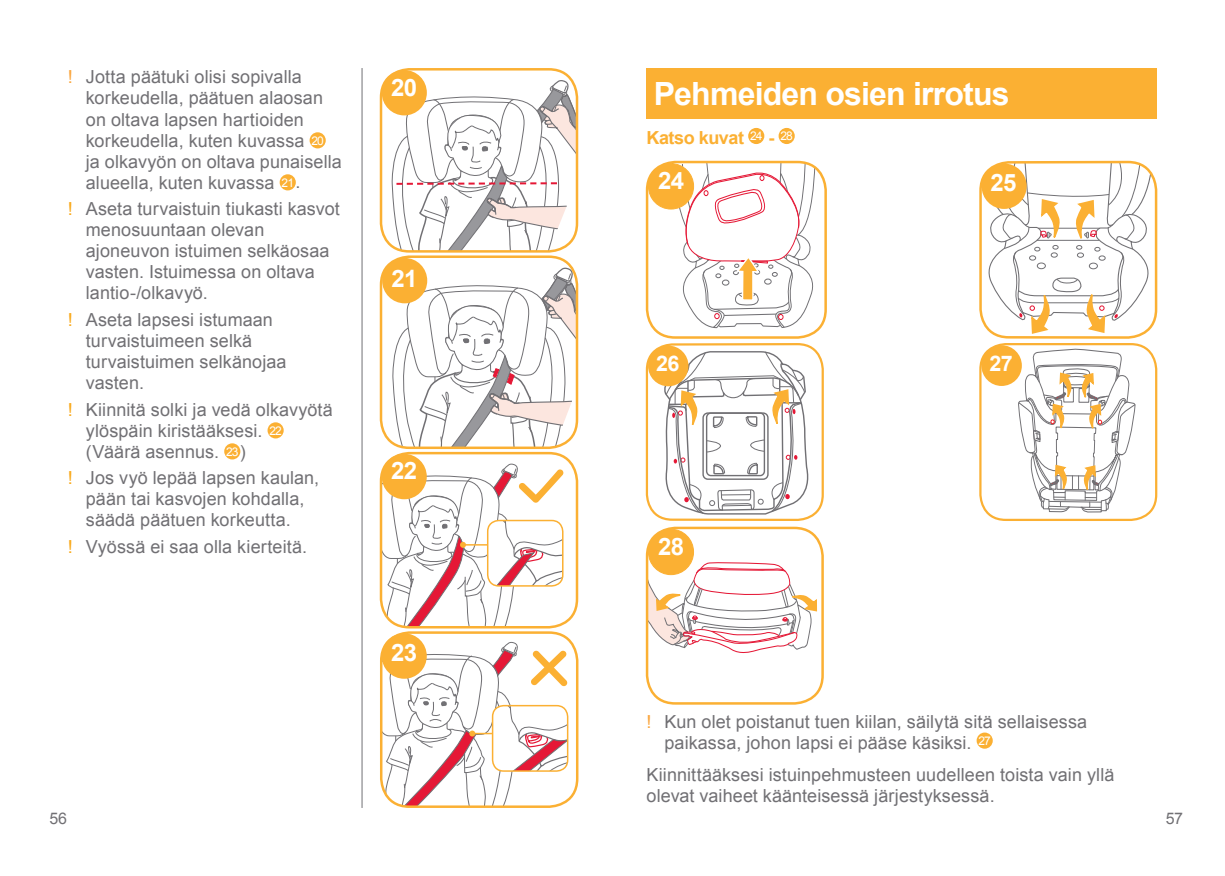
<style>
.page{position:relative;width:1225px;height:876px;background:#fff}
.page>*{position:absolute;margin:0;border:0;box-sizing:border-box;transform-origin:0 0}
.t1{font:700 32px "Arial";letter-spacing:-.025em;color:#fff}
.t2{font:700 24px "Arial";letter-spacing:-.035em;color:#fff}
.t3{font:700 21.6px "Arial";color:#fff}
.t4{font:18px/21px "Arial";letter-spacing:.005em;color:#717074}
.t5{font:700 18px "Arial";letter-spacing:-.025em;color:#fbb033}
.t6{font:16px "Arial";color:#717074}
.s1{color:#faa63f}
.s2{font-size:12px;color:#fff}
.s3{color:#f9a91b}
</style>
<div class="page">
<div style="left:309px;top:132px;width:17px;height:16px;background:#fbb033;border-radius:50%"></div>
<div style="left:280px;top:174px;width:16px;height:16px;background:#fbb033;border-radius:50%"></div>
<div style="left:267px;top:422px;width:17px;height:16px;background:#fbb033;border-radius:50%"></div>
<div style="left:224px;top:443px;width:16px;height:16px;background:#fbb033;border-radius:50%"></div>
<div style="left:380px;top:452px;width:198px;height:176px;border:2px solid #fbb033;border-radius:28px"></div>
<div style="left:382px;top:454px;width:45px;height:45px;background:#fbb033;border-radius:50%"></div>
<svg style="left:381px;top:461px;width:183px;height:166px"></svg>
<div style="left:487px;top:520px;width:76px;height:67px;border:2px solid #fbb033;border-radius:11px"></div>
<div style="left:380px;top:631px;width:198px;height:177px;border:2px solid #fbb033;border-radius:28px"></div>
<svg style="left:381px;top:640px;width:186px;height:167px"></svg>
<div style="left:382px;top:633px;width:45px;height:46px;background:#fbb033;border-radius:50%"></div>
<hr style="left:361px;top:68px;width:1px;height:740px;background:#717074">
<div style="left:380px;top:68px;width:198px;height:185px;border:2px solid #fbb033;border-radius:28px"></div>
<svg style="left:390px;top:77px;width:187px;height:174px"></svg>
<div style="left:382px;top:70px;width:45px;height:45px;background:#fbb033;border-radius:50%"></div>
<svg style="left:392px;top:265px;width:185px;height:183px"></svg>
<div style="left:380px;top:255px;width:198px;height:194px;border:2px solid #fbb033;border-radius:28px"></div>
<div style="left:382px;top:258px;width:45px;height:45px;background:#fbb033;border-radius:50%"></div>
<div style="left:748px;top:128px;width:16px;height:16px;background:#fbb033;border-radius:50%"></div>
<div style="left:778px;top:128px;width:16px;height:16px;background:#fbb033;border-radius:50%"></div>
<div style="left:976px;top:732px;width:16px;height:17px;background:#fbb033;border-radius:50%"></div>
<div style="left:646px;top:161px;width:181px;height:178px;border:2px solid #fbb033;border-radius:28px"></div>
<svg style="left:670px;top:162px;width:149px;height:167px"></svg>
<div style="left:648px;top:164px;width:45px;height:45px;background:#fbb033;border-radius:50%"></div>
<div style="left:648px;top:163px;width:46px;height:46px;border:1px solid #fbb033;border-radius:50%"></div>
<div style="left:979px;top:161px;width:178px;height:178px;border:2px solid #fbb033;border-radius:28px"></div>
<svg style="left:980px;top:162px;width:176px;height:173px"></svg>
<div style="left:981px;top:164px;width:45px;height:45px;background:#fbb033;border-radius:50%"></div>
<div style="left:646px;top:69px;width:510px;height:50px;background:#fbb033"></div>
<div style="left:646px;top:343px;width:178px;height:178px;border:2px solid #fbb033;border-radius:26px"></div>
<svg style="left:662px;top:349px;width:150px;height:169px"></svg>
<div style="left:648px;top:346px;width:40px;height:40px;background:#fbb033;border-radius:50%"></div>
<div style="left:979px;top:343px;width:178px;height:178px;border:2px solid #fbb033;border-radius:25px"></div>
<svg style="left:1018px;top:349px;width:117px;height:163px"></svg>
<div style="left:981px;top:345px;width:41px;height:41px;background:#fbb033;border-radius:50%"></div>
<div style="left:646px;top:527px;width:178px;height:178px;border:2px solid #fbb033;border-radius:28px"></div>
<div style="left:648px;top:529px;width:45px;height:46px;background:#fbb033;border-radius:50%"></div>
<svg style="left:647px;top:541px;width:171px;height:116px"></svg>
<p class="t4" style="left:86px;top:67px;width:257px;text-indent:-18px"><span class="s1">!</span> Jotta päätuki olisi sopivalla korkeudella, päätuen alaosan on oltava lapsen hartioiden korkeudella, kuten kuvassa <span class="s2">20 </span>ja olkavyön on oltava punaisella alueella, kuten kuvassa <span class="s2">21</span>.</p>
<p class="t4" style="left:86px;top:199px;width:255px;text-indent:-18px"><span class="s3">!</span> Aseta turvaistuin tiukasti kasvot menosuuntaan olevan ajoneuvon istuimen selkäosaa vasten. Istuimessa on oltava lantio-/olkavyö.</p>
<p class="t4" style="left:86px;top:309px;width:202px;text-indent:-18px"><span class="s3">!</span> Aseta lapsesi istumaan turvaistuimeen selkä turvaistuimen selkänojaa vasten.</p>
<p class="t4" style="left:86px;top:399px;width:248px;text-indent:-18px"><span class="s3">!</span> Kiinnitä solki ja vedä olkavyötä ylöspäin kiristääksesi. <span class="s2">22 </span>(Väärä asennus. <span class="s2">23</span>)</p>
<p class="t4" style="left:68px;top:468px;width:253px;text-align:center"><span class="s3">!</span> Jos vyö lepää lapsen kaulan, pään tai kasvojen kohdalla, säädä päätuen korkeutta.</p>
<p class="t4" style="left:68px;top:536px;width:241px"><span class="s3">!</span> Vyössä ei saa olla kierteitä.</p>
<h2 class="t2" style="left:391px;top:71px;width:27px">20</h2>
<h2 class="t2" style="left:391px;top:263px;width:27px">21</h2>
<h2 class="t2" style="left:391px;top:455px;width:27px">22</h2>
<h2 class="t2" style="left:391px;top:637px;width:27px">23</h2>
<h1 class="t1" style="left:654px;top:73px;width:357px">Pehmeiden osien irrotus</h1>
<p class="t5" style="left:646px;top:126px;width:148px">Katso kuvat <sup>24</sup> - <sup>28</sup></p>
<h2 class="t2" style="left:658px;top:165px;width:27px">24</h2>
<h2 class="t2" style="left:990px;top:167px;width:27px">25</h2>
<p class="t3" style="left:656px;top:349px;width:25px">26</p>
<p class="t3" style="left:989px;top:349px;width:25px">27</p>
<h2 class="t2" style="left:658px;top:531px;width:27px">28</h2>
<p class="t4" style="left:664px;top:711px;width:424px;text-indent:-18px"><span class="s1">!</span> Kun olet poistanut tuen kiilan, säilytä sitä sellaisessa paikassa, johon lapsi ei pääse käsiksi. <sup>27</sup></p>
<p class="t4" style="left:646px;top:764px;width:469px">Kiinnittääksesi istuinpehmusteen uudelleen toista vain yllä olevat vaiheet käänteisessä järjestyksessä.</p>
<p class="t6" style="left:49px;top:807px;width:19px">56</p>
<p class="t6" style="left:1165px;top:807px;width:19px">57</p>
</div>
